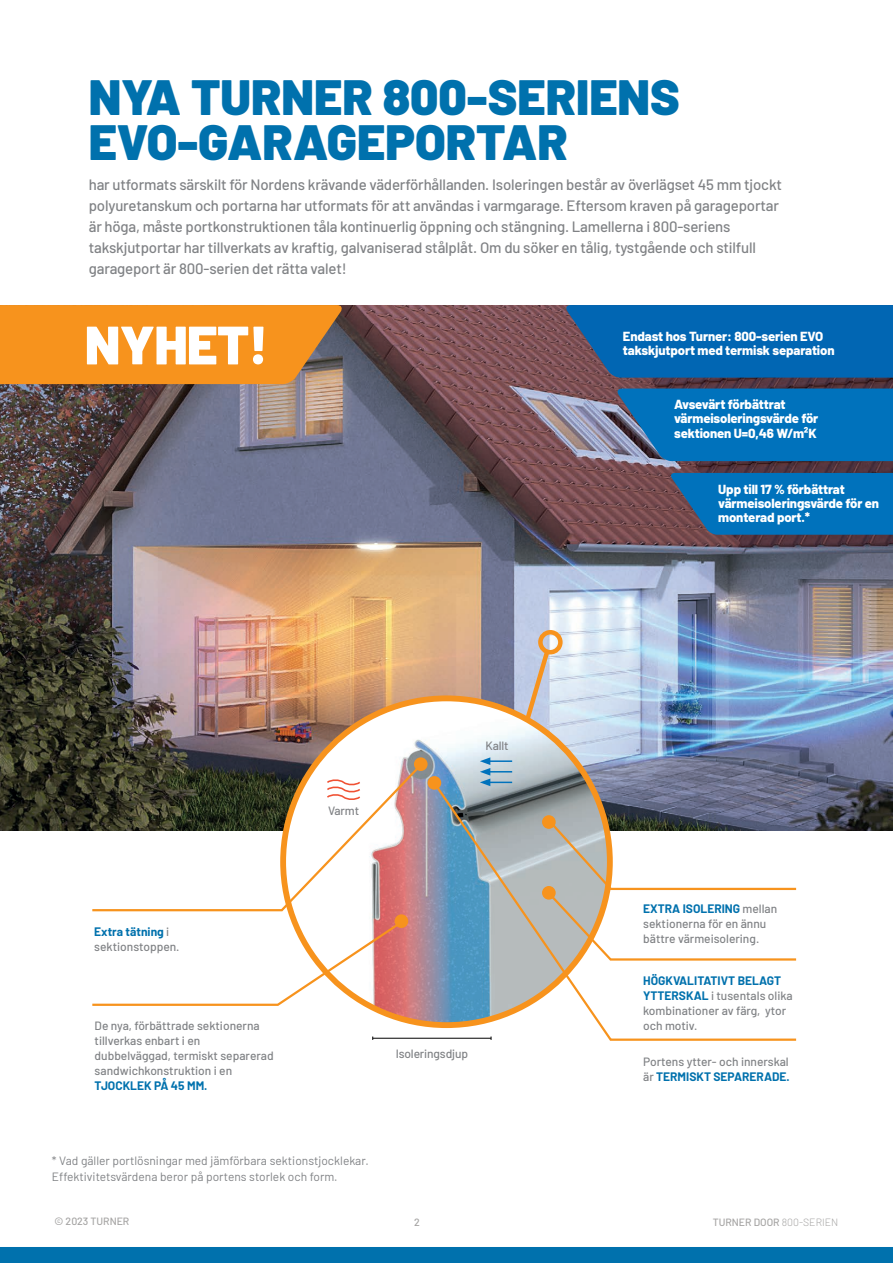
<style>
.page{position:relative;width:893px;height:1263px;background:#fff}
.page>*{position:absolute;margin:0;border:0;box-sizing:border-box;transform-origin:0 0}
.t1{font:900 54px "Barlow";letter-spacing:-.01em;color:#fff}
.t2{font:900 49.5px/45px "Barlow";color:#0071ad}
.t3{font:500 15px/21px "Barlow";letter-spacing:-.01em;color:#808285}
.t4{font:800 13.05px/14.2px "Barlow";letter-spacing:-.01em;color:#fff}
.t5{font:500 12px/15px "Barlow";color:#808285}
.t6{font:12px/16.5px "Barlow";color:#808285}
.t7{font:700 12px "Barlow";color:#0071ad}
.t8{font:500 10.5px "Barlow";color:#a5a4a3}
.s1{font-weight:700;color:#0071ad}
.s2{font-weight:300}
</style>
<div class="page">
<img style="left:0;top:305px;width:893px;height:526px">
<svg style="left:565px;top:305px;width:328px;height:73px;background:#0a64ab"></svg>
<svg style="left:0;top:305px;width:343px;height:79px;background:#ed9022"></svg>
<svg style="left:616px;top:388px;width:277px;height:73px;background:#0a71b7"></svg>
<svg style="left:670px;top:473px;width:223px;height:62px;background:#0a6eb1"></svg>
<div style="left:0;top:1247px;width:893px;height:16px;background:#0071ad"></div>
<div style="left:538px;top:630px;width:25px;height:24px;border:4px solid #f7931d;border-radius:50%"></div>
<img style="left:283px;top:698px;width:327px;height:327px;border-radius:163px">
<hr style="left:373px;top:1038px;width:118px;height:1px;background:#000">
<div style="left:414px;top:757px;width:14px;height:14px;background:#f7931d;border-radius:50%"></div>
<div style="left:428px;top:776px;width:13px;height:14px;background:#f7931d;border-radius:50%"></div>
<div style="left:395px;top:914px;width:13px;height:14px;background:#f7931d;border-radius:50%"></div>
<svg style="left:90px;top:762px;width:334px;height:150px"></svg>
<svg style="left:92px;top:919px;width:313px;height:88px"></svg>
<svg style="left:430px;top:778px;width:367px;height:263px"></svg>
<svg style="left:325px;top:779px;width:37px;height:23px"></svg>
<img style="left:478px;top:647px;width:320px;height:315px">
<h2 class="t2" style="left:89px;top:72px;width:593px">NYA TURNER 800-SERIENS<br>EVO-GARAGEPORTAR</h2>
<p class="t3" style="left:89px;top:173px;width:695px">har utformats särskilt för Nordens krävande väderförhållanden. Isoleringen består av överlägset 45 mm tjockt polyuretanskum och portarna har utformats för att användas i varmgarage. Eftersom kraven på garageportar är höga, måste portkonstruktionen tåla kontinuerlig öppning och stängning. Lamellerna i 800-seriens takskjutportar har tillverkats av kraftig, galvaniserad stålplåt. Om du söker en tålig, tystgående och stilfull garageport är 800-serien det rätta valet!</p>
<h1 class="t1" style="left:85px;top:304px;width:185px">NYHET!</h1>
<p class="t5" style="left:328px;top:802px;width:33px">Varmt</p>
<p class="t5" style="left:485px;top:737px;width:25px">Kallt</p>
<p class="t5" style="left:94px;top:923px;width:87px"><span class="s1">Extra tätning</span> i sektionstoppen.</p>
<p class="t5" style="left:95px;top:1017px;width:181px">De nya, förbättrade sektionerna tillverkas enbart i en dubbelväggad, termiskt separerad sandwichkonstruktion i en</p>
<p class="t7" style="left:95px;top:1077px;width:114px">TJOCKLEK PÅ 45 MM.</p>
<p class="t6" style="left:52px;top:1151px;width:318px">* Vad gäller portlösningar med jämförbara sektionstjocklekar.<br>Effektivitetsvärdena beror på portens storlek och form.</p>
<p class="t5" style="left:396px;top:1046px;width:74px">Isoleringsdjup</p>
<p class="t4" style="left:623px;top:328px;width:202px">Endast hos Turner: 800-serien EVO</p>
<p class="t4" style="left:623px;top:342px;width:213px">takskjutport med termisk separation</p>
<p class="t4" style="left:674px;top:396px;width:146px">Avsevärt förbättrat värmeisoleringsvärde för sektionen U=0,46 W/m²K</p>
<p class="t4" style="left:718px;top:481px;width:162px">Upp till 17 % förbättrat värmeisoleringsvärde för en monterad port.*</p>
<p class="t5" style="left:643px;top:900px;width:136px"><span class="s1">EXTRA ISOLERING</span> mellan sektionerna för en ännu bättre värmeisolering.</p>
<p class="t5" style="left:643px;top:972px;width:151px"><span class="s1">HÖGKVALITATIVT BELAGT<br>YTTERSKAL</span> i tusentals olika kombinationer av färg, ytor och motiv.</p>
<p class="t5" style="left:643px;top:1053px;width:148px">Portens ytter- och innerskal är <span class="s1">TERMISKT SEPARERADE.</span></p>
<p class="t8" style="left:55px;top:1213px;width:76px">© 2023 TURNER</p>
<p class="t8" style="left:414px;top:1214px;width:7px">2</p>
<p class="t8" style="left:713px;top:1214px;width:127px">TURNER DOOR <span class="s2">800-SERIEN</span></p>
</div>
